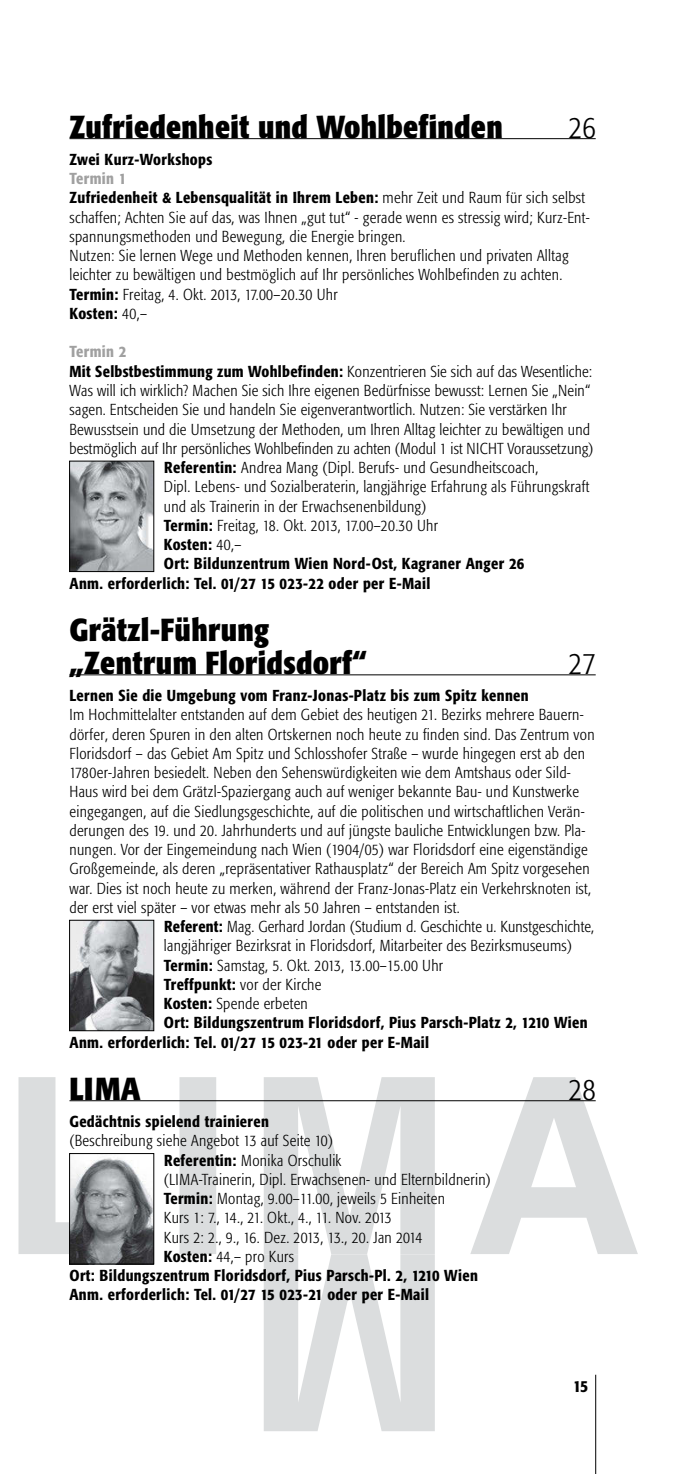
<style>
.page{position:relative;width:695px;height:1474px;background:#fff}
.page>*{position:absolute;margin:0;border:0;box-sizing:border-box;transform-origin:0 0}
.t1{font:700 condensed 31.5px/33.2px "Formata";letter-spacing:.01em;color:#000}
.t2{font:300 condensed 30.62px "Formata";color:#000}
.t3{font:500 condensed 16.62px "Formata";color:#000}
.t4{font:300 condensed 15.75px/19.2px "Formata";letter-spacing:.02em;color:#000}
.t5{font:500 condensed 15.75px "Formata";letter-spacing:.025em;color:#000}
.t6{font:500 condensed 15.75px "Formata";letter-spacing:.025em;color:#a0a0a0}
.s1{font-weight:500;color:#a0a0a0}
.s2{font-weight:500}
.s3{font-weight:300}
</style>
<div class="page">
<svg style="left:18px;top:1077px;width:619px;height:176px"></svg>
<svg style="left:264px;top:1254px;width:171px;height:177px"></svg>
<hr style="left:69px;top:138px;width:526px;height:1px;background:#000">
<hr style="left:69px;top:674px;width:526px;height:1px;background:#000">
<hr style="left:69px;top:1100px;width:526px;height:1px;background:#000">
<img style="left:71px;top:463px;width:81px;height:106px">
<div style="left:69px;top:461px;width:85px;height:110px;border:1px solid #000"></div>
<img style="left:71px;top:922px;width:81px;height:106px">
<div style="left:69px;top:920px;width:85px;height:110px;border:1px solid #000"></div>
<img style="left:71px;top:1155px;width:81px;height:107px">
<div style="left:69px;top:1153px;width:85px;height:111px;border:1px solid #000"></div>
<hr style="left:595px;top:1374px;width:1px;height:99px;background:#000">
<h1 class="t1" style="left:69px;top:113px;width:434px">Zufriedenheit und Wohlbefinden</h1>
<h2 class="t2" style="left:569px;top:115px;width:28px">26</h2>
<p class="t5" style="left:69px;top:153px;width:144px">Zwei Kurz-Workshops</p>
<p class="t4" style="left:69px;top:170px;width:521px"><span class="s1">Termin 1<br></span><span class="s2">Zufriedenheit &amp; Lebensqualität in Ihrem Leben:</span> mehr Zeit und Raum für sich selbst schaffen; Achten Sie auf das, was Ihnen „gut tut“ - gerade wenn es stressig wird; Kurz-Ent&shy;spannungsmethoden und Bewegung, die Energie bringen.<br>Nutzen: Sie lernen Wege und Methoden kennen, Ihren beruflichen und privaten Alltag leichter zu bewältigen und bestmöglich auf Ihr persönliches Wohlbefinden zu achten.<br><span class="s2">Termin:</span> Freitag, 4. Okt. 2013, 17.00–20.30 Uhr<br><span class="s2">Kosten:</span> 40,–</p>
<p class="t6" style="left:69px;top:346px;width:58px">Termin 2</p>
<p class="t4" style="left:69px;top:363px;width:524px"><span class="s2">Mit Selbstbestimmung zum Wohlbefinden:</span> Konzentrieren Sie sich auf das Wesentliche:</p>
<p class="t4" style="left:69px;top:382px;width:522px">Was will ich wirklich? Machen Sie sich Ihre eigenen Bedürfnisse bewusst: Lernen Sie „Nein“</p>
<p class="t4" style="left:69px;top:401px;width:498px">sagen. Entscheiden Sie und handeln Sie eigenverantwortlich. Nutzen: Sie verstärken Ihr</p>
<p class="t4" style="left:69px;top:420px;width:522px">Bewusstsein und die Umsetzung der Methoden, um Ihren Alltag leichter zu bewältigen und</p>
<p class="t4" style="left:69px;top:440px;width:525px">bestmöglich auf Ihr persönliches Wohlbefinden zu achten (Modul 1 ist NICHT Voraussetzung)</p>
<p class="t4" style="left:164px;top:459px;width:375px"><span class="s2">Referentin:</span> Andrea Mang (Dipl. Berufs- und Gesundheitscoach,</p>
<p class="t4" style="left:164px;top:478px;width:427px">Dipl. Lebens- und Sozialberaterin, langjährige Erfahrung als Führungskraft</p>
<p class="t4" style="left:164px;top:497px;width:264px">und als Trainerin in der Erwachsenenbildung)</p>
<p class="t4" style="left:164px;top:517px;width:276px"><span class="s2">Termin:</span> Freitag, 18. Okt. 2013, 17.00–20.30 Uhr</p>
<p class="t5" style="left:164px;top:538px;width:79px">Kosten: <span class="s3">40,–</span></p>
<p class="t5" style="left:164px;top:557px;width:362px">Ort: Bildunzentrum Wien Nord-Ost, Kagraner Anger 26</p>
<p class="t5" style="left:69px;top:576px;width:362px">Anm. erforderlich: Tel. 01/27 15 023-22 oder per E-Mail</p>
<h1 class="t1" style="left:69px;top:616px;width:299px">Grätzl-Führung „Zentrum Floridsdorf“</h1>
<h2 class="t2" style="left:569px;top:651px;width:28px">27</h2>
<p class="t5" style="left:69px;top:689px;width:460px">Lernen Sie die Umgebung vom Franz-Jonas-Platz bis zum Spitz kennen</p>
<p class="t4" style="left:69px;top:706px;width:515px">Im Hochmittelalter entstanden auf dem Gebiet des heutigen 21. Bezirks mehrere Bauern-</p>
<p class="t4" style="left:69px;top:725px;width:526px">dörfer, deren Spuren in den alten Ortskernen noch heute zu finden sind. Das Zentrum von</p>
<p class="t4" style="left:69px;top:745px;width:517px">Floridsdorf – das Gebiet Am Spitz und Schlosshofer Straße – wurde hingegen erst ab den</p>
<p class="t4" style="left:69px;top:764px;width:502px">1780er-Jahren besiedelt. Neben den Sehenswürdigkeiten wie dem Amtshaus oder Sild-</p>
<p class="t4" style="left:69px;top:783px;width:511px">Haus wird bei dem Grätzl-Spaziergang auch auf weniger bekannte Bau- und Kunstwerke</p>
<p class="t4" style="left:69px;top:802px;width:516px">eingegangen, auf die Siedlungsgeschichte, auf die politischen und wirtschaftlichen Verän-</p>
<p class="t4" style="left:69px;top:822px;width:517px">derungen des 19. und 20. Jahrhunderts und auf jüngste bauliche Entwicklungen bzw. Pla-</p>
<p class="t4" style="left:69px;top:841px;width:519px">nungen. Vor der Eingemeindung nach Wien (1904/05) war Floridsdorf eine eigenständige</p>
<p class="t4" style="left:69px;top:860px;width:521px">Großgemeinde, als deren „repräsentativer Rathausplatz“ der Bereich Am Spitz vorgesehen</p>
<p class="t4" style="left:69px;top:879px;width:523px">war. Dies ist noch heute zu merken, während der Franz-Jonas-Platz ein Verkehrsknoten ist,</p>
<p class="t4" style="left:69px;top:899px;width:392px">der erst viel später – vor etwas mehr als 50 Jahren – entstanden ist.</p>
<p class="t4" style="left:164px;top:918px;width:431px"><span class="s2">Referent:</span> Mag. Gerhard Jordan (Studium d. Geschichte u. Kunstgeschichte,</p>
<p class="t4" style="left:164px;top:937px;width:410px">langjähriger Bezirksrat in Floridsdorf, Mitarbeiter des Bezirksmuseums)</p>
<p class="t4" style="left:164px;top:956px;width:281px"><span class="s2">Termin:</span> Samstag, 5. Okt. 2013, 13.00–15.00 Uhr</p>
<p class="t4" style="left:164px;top:976px;width:159px"><span class="s2">Treffpunkt:</span> vor der Kirche</p>
<p class="t4" style="left:164px;top:995px;width:145px"><span class="s2">Kosten:</span> Spende erbeten</p>
<p class="t5" style="left:164px;top:1016px;width:425px">Ort: Bildungszentrum Floridsdorf, Pius Parsch-Platz 2, 1210 Wien</p>
<p class="t5" style="left:69px;top:1035px;width:361px">Anm. erforderlich: Tel. 01/27 15 023-21 oder per E-Mail</p>
<h1 class="t1" style="left:69px;top:1075px;width:73px">LIMA</h1>
<h2 class="t2" style="left:569px;top:1077px;width:28px">28</h2>
<p class="t5" style="left:69px;top:1115px;width:201px">Gedächtnis spielend trainieren</p>
<p class="t4" style="left:69px;top:1132px;width:265px">(Beschreibung siehe Angebot 13 auf Seite 10)</p>
<p class="t4" style="left:164px;top:1151px;width:179px"><span class="s2">Referentin:</span> Monika Orschulik</p>
<p class="t4" style="left:164px;top:1170px;width:328px">(LIMA-Trainerin, Dipl. Erwachsenen- und Elternbildnerin)</p>
<p class="t4" style="left:164px;top:1190px;width:282px"><span class="s2">Termin:</span> Montag, 9.00–11.00, jeweils 5 Einheiten</p>
<p class="t4" style="left:164px;top:1209px;width:229px">Kurs 1: 7., 14., 21. Okt., 4., 11. Nov. 2013</p>
<p class="t4" style="left:164px;top:1228px;width:260px">Kurs 2: 2., 9., 16. Dez. 2013, 13., 20. Jan 2014</p>
<p class="t4" style="left:164px;top:1247px;width:132px"><span class="s2">Kosten:</span> 44,– pro Kurs</p>
<p class="t5" style="left:69px;top:1269px;width:410px">Ort: Bildungszentrum Floridsdorf, Pius Parsch-Pl. 2, 1210 Wien</p>
<p class="t5" style="left:69px;top:1288px;width:361px">Anm. erforderlich: Tel. 01/27 15 023-21 oder per E-Mail</p>
<p class="t3" style="left:573px;top:1379px;width:17px">15</p>
</div>
